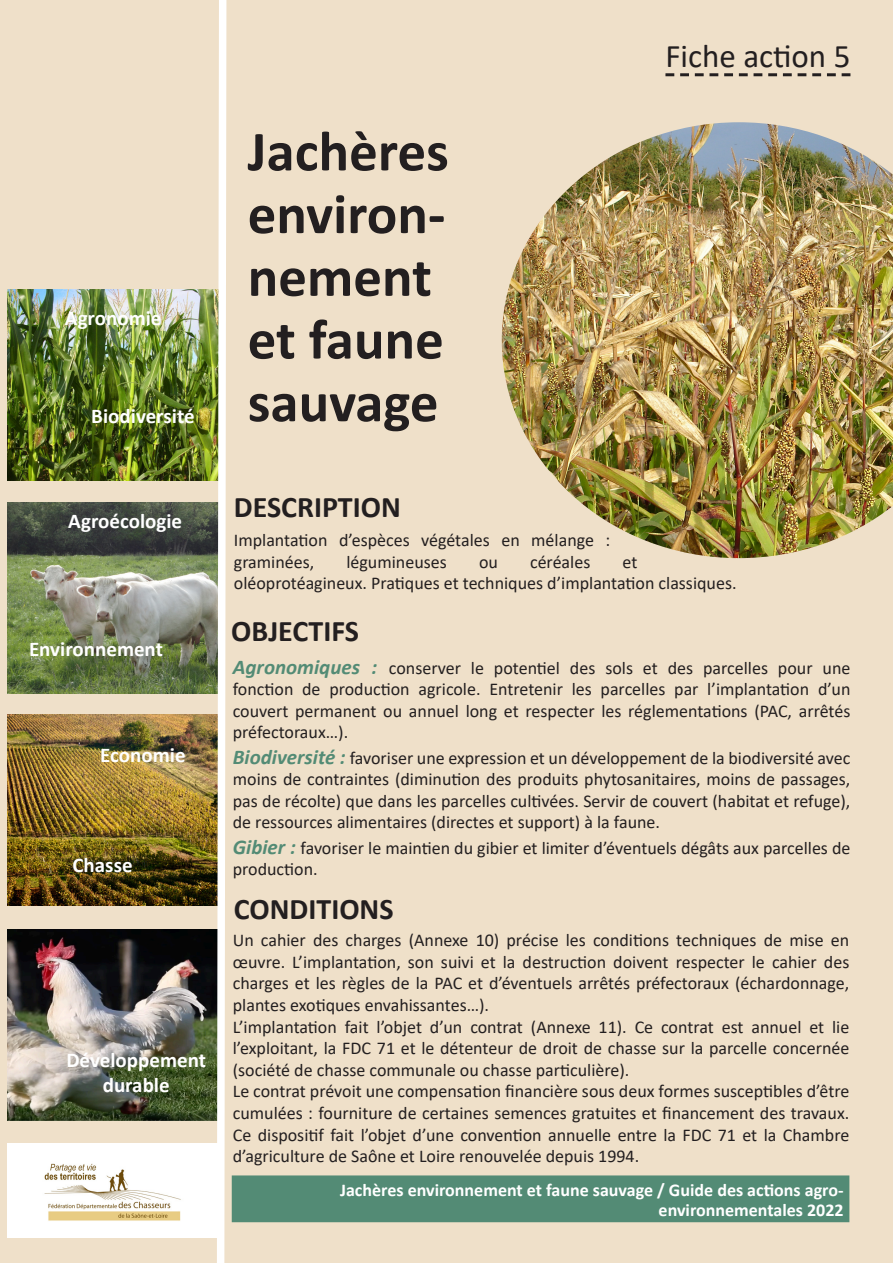
<style>
.page{position:relative;width:893px;height:1263px;background:#efe0c9}
.page>*{position:absolute;margin:0;border:0;box-sizing:border-box;transform-origin:0 0}
.Titre_action{font:700 57px/62.7px "Calibri";color:#231f20}
.Fiche_action_num{font:33px "Calibri";color:#231f20}
.Sous-titre{font:700 30px "Calibri";color:#231f20}
.Bandeau{font:700 21px/25.2px "Calibri";color:#fff;text-align:center}
.Texte{font:18px/21.6px "Calibri";color:#231f20;text-align:justify}
.Pied{font:700 18px/19.8px "Calibri";color:#fff;text-align:right}
.s1{font-weight:700;font-style:italic;font-size:21px;color:#538b75}
</style>
<div class="page">
<div style="left:7px;top:1143px;width:215px;height:94px;background:#fff"></div>
<img style="left:7px;top:503px;width:206px;height:191px">
<img style="left:7px;top:289px;width:206px;height:191px">
<img style="left:7px;top:715px;width:206px;height:191px">
<img style="left:7px;top:930px;width:206px;height:191px">
<div style="left:232px;top:1176px;width:617px;height:45px;background:#538b75"></div>
<div style="left:232px;top:1175px;width:617px;height:47px;border:2px solid #538b75"></div>
<img style="left:502px;top:122px;width:391px;height:436px">
<svg style="left:665px;top:73px;width:185px;height:3px"></svg>
<img style="left:44px;top:1163px;width:137px;height:58px">
<img style="left:213px;top:0;width:14px;height:1263px">
<p class="Bandeau" style="left:65px;top:305px;width:98px">Agronomie</p>
<p class="Bandeau" style="left:91px;top:403px;width:105px">Biodiversité</p>
<p class="Bandeau" style="left:68px;top:508px;width:115px">Agroécologie</p>
<p class="Bandeau" style="left:29px;top:636px;width:135px">Environnement</p>
<p class="Bandeau" style="left:100px;top:742px;width:87px">Economie</p>
<p class="Bandeau" style="left:73px;top:852px;width:62px">Chasse</p>
<p class="Bandeau" style="left:66px;top:1047px;width:141px">Développement durable</p>
<p class="Titre_action" style="left:248px;top:119px;width:203px">Jachères</p>
<p class="Titre_action" style="left:248px;top:182px;width:199px">environ&shy;nement et faune sauvage</p>
<p class="Sous-titre" style="left:234px;top:485px;width:168px">DESCRIPTION</p>
<p class="Fiche_action_num" style="left:665px;top:33px;width:186px">Fiche action 5</p>
<p class="Texte" style="left:234px;top:529px;width:378px">Implantation d’espèces végétales en mélange : graminées,</p>
<p class="Texte" style="left:346px;top:550px;width:102px">légumineuses</p>
<p class="Texte" style="left:479px;top:550px;width:20px">ou</p>
<p class="Texte" style="left:530px;top:550px;width:62px">céréales</p>
<p class="Texte" style="left:234px;top:550px;width:504px;text-indent:389px">et oléoprotéagineux. Pratiques et techniques d’implantation classiques.</p>
<p class="Sous-titre" style="left:231px;top:610px;width:129px">OBJECTIFS</p>
<p class="Texte" style="left:233px;top:656px;width:619px"><span class="s1">Agronomiques :</span> conserver le potentiel des sols et des parcelles pour une fonction de production agricole. Entretenir les parcelles par l’implantation d’un couvert permanent ou annuel long et respecter les réglementations (PAC, arrêtés préfectoraux…).</p>
<p class="Texte" style="left:233px;top:746px;width:619px"><span class="s1">Biodiversité :</span> favoriser une expression et un développement de la biodiversité avec moins de contraintes (diminution des produits phytosanitaires, moins de passages, pas de récolte) que dans les parcelles cultivées. Servir de couvert (habitat et refuge), de ressources alimentaires (directes et support) à la faune.</p>
<p class="Texte" style="left:233px;top:836px;width:619px"><span class="s1">Gibier :</span> favoriser le maintien du gibier et limiter d’éventuels dégâts aux parcelles de production.</p>
<p class="Sous-titre" style="left:234px;top:888px;width:161px">CONDITIONS</p>
<p class="Texte" style="left:233px;top:929px;width:618px">Un cahier des charges (Annexe 10) précise les conditions techniques de mise en œuvre. L’implantation, son suivi et la destruction doivent respecter le cahier des charges et les règles de la PAC et d’éventuels arrêtés préfectoraux (échardonnage, plantes exotiques envahissantes…).</p>
<p class="Texte" style="left:233px;top:1015px;width:618px">L’implantation fait l’objet d’un contrat (Annexe 11). Ce contrat est annuel et lie l’exploitant, la FDC 71 et le détenteur de droit de chasse sur la parcelle concernée (société de chasse communale ou chasse particulière).</p>
<p class="Texte" style="left:233px;top:1080px;width:618px">Le contrat prévoit une compensation financière sous deux formes susceptibles d’être cumulées : fourniture de certaines semences gratuites et financement des travaux.<br>Ce dispositif fait l’objet d’une convention annuelle entre la FDC 71 et la Chambre d’agriculture de Saône et Loire renouvelée depuis 1994.</p>
<p class="Pied" style="left:340px;top:1179px;width:505px">Jachères environnement et faune sauvage / Guide des actions agro&shy;environnementales 2022</p>
</div>
